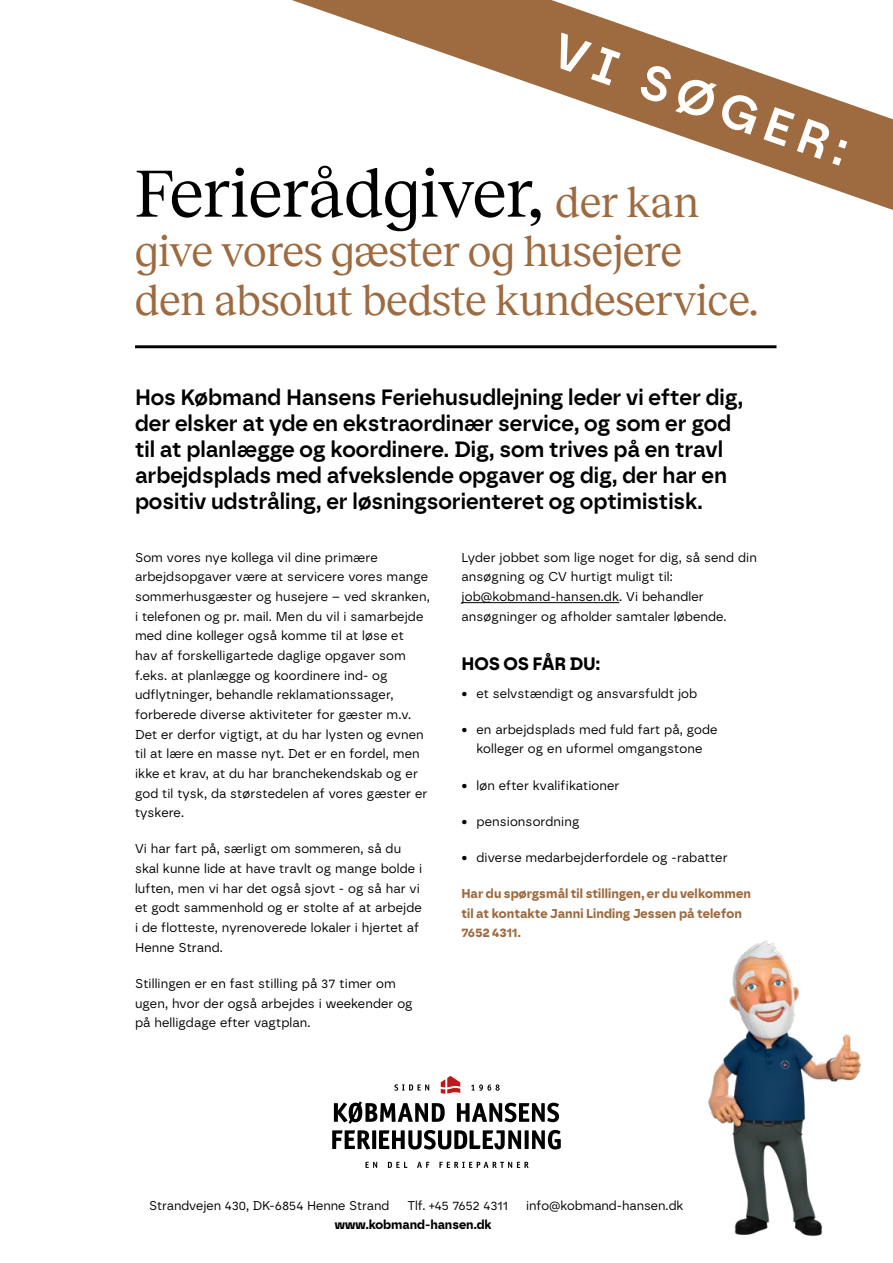
<style>
.page{position:relative;width:893px;height:1263px;background:#fff}
.page>*{position:absolute;margin:0;border:0;box-sizing:border-box;transform-origin:0 0}
.t1{font:68.85px "Reckless";letter-spacing:-.005em;color:#000}
.t2{font:600 48.75px "Borna";color:#fff}
.t3{font:43.5px/49.1px "Reckless";letter-spacing:-.005em;color:#9e6a3f}
.t4{font:600 22.2px/25.8px "Borna";color:#000}
.t5{font:700 18px "Borna";color:#000}
.t6{font:12.75px/19.6px "Borna";letter-spacing:.01em;color:#000}
.t7{font:700 12.75px/19.6px "Borna";letter-spacing:.01em;color:#9e6a3f}
.t8{font:12.6px "Borna";color:#000}
.t9{font:700 12.6px "Borna";color:#000}
.s1{font-size:43.5px;color:#9e6a3f}
</style>
<div class="page">
<hr style="left:135px;top:345px;width:641px;height:3px;background:#000">
<hr style="left:461px;top:602px;width:158px;height:1px;background:#000">
<img style="left:708px;top:940px;width:154px;height:297px">
<svg style="left:441px;top:1076px;width:19px;height:18px"></svg>
<svg style="left:394px;top:1084px;width:35px;height:7px"></svg>
<svg style="left:471px;top:1084px;width:29px;height:7px"></svg>
<svg style="left:334px;top:1101px;width:111px;height:23px"></svg>
<svg style="left:457px;top:1103px;width:102px;height:19px"></svg>
<svg style="left:332px;top:1130px;width:38px;height:19px"></svg>
<svg style="left:379px;top:1130px;width:142px;height:19px"></svg>
<svg style="left:532px;top:1130px;width:29px;height:19px"></svg>
<svg style="left:372px;top:1130px;width:4px;height:19px"></svg>
<svg style="left:525px;top:1130px;width:4px;height:19px"></svg>
<svg style="left:365px;top:1162px;width:12px;height:6px"></svg>
<svg style="left:388px;top:1162px;width:19px;height:6px"></svg>
<svg style="left:417px;top:1162px;width:12px;height:6px"></svg>
<svg style="left:439px;top:1162px;width:90px;height:6px"></svg>
<svg style="left:292px;top:0;width:601px;height:210px"></svg>
<h2 class="t2" style="left:565px;top:21px;width:310px;rotate:19deg">VI SØGER:</h2>
<h1 class="t1" style="left:135px;top:144px;width:566px">Ferierådgiver, <span class="s1">der kan</span></h1>
<h3 class="t3" style="left:135px;top:223px;width:624px">give vores gæster og husejere den absolut bedste kundeservice.</h3>
<p class="t4" style="left:135px;top:385px;width:610px">Hos Købmand Hansens Feriehusudlejning leder vi efter dig, der elsker at yde en ekstraordinær service, og som er god til at planlægge og koordinere. Dig, som trives på en travl arbejdsplads med afvekslende opgaver og dig, der har en positiv udstråling, er løsningsorienteret og optimistisk.</p>
<p class="t6" style="left:135px;top:547px;width:296px">Som vores nye kollega vil dine primære arbejdsopgaver være at servicere vores mange sommerhusgæster og husejere – ved skranken, i telefonen og pr. mail. Men du vil i samarbejde med dine kolleger også komme til at løse et<br>hav af forskelligartede daglige opgaver som f.eks. at planlægge og koordinere ind- og udflytninger, behandle reklamationssager, forberede diverse aktiviteter for gæster m.v.<br>Det er derfor vigtigt, at du har lysten og evnen til at lære en masse nyt. Det er en fordel, men ikke et krav, at du har branchekendskab og er god til tysk, da størstedelen af vores gæster er tyskere.</p>
<p class="t6" style="left:135px;top:839px;width:289px">Vi har fart på, særligt om sommeren, så du skal kunne lide at have travlt og mange bolde i luften, men vi har det også sjovt - og så har vi et godt sammenhold og er stolte af at arbejde i de flotteste, nyrenoverede lokaler i hjertet af Henne Strand.</p>
<p class="t6" style="left:135px;top:973px;width:279px">Stillingen er en fast stilling på 37 timer om ugen, hvor der også arbejdes i weekender og på helligdage efter vagtplan.</p>
<p class="t6" style="left:461px;top:547px;width:297px">Lyder jobbet som lige noget for dig, så send din ansøgning og CV hurtigt muligt til: job@kobmand-hansen.dk. Vi behandler ansøgninger og afholder samtaler løbende.</p>
<h3 class="t5" style="left:461px;top:653px;width:140px">HOS OS FÅR DU:</h3>
<p class="t6" style="left:461px;top:683px;width:237px">• et selvstændigt og ansvarsfuldt job</p>
<p class="t6" style="left:461px;top:719px;width:258px;text-align:center">• en arbejdsplads med fuld fart på, gode kolleger og en uformel omgangstone</p>
<p class="t6" style="left:461px;top:775px;width:159px">• løn efter kvalifikationer</p>
<p class="t6" style="left:461px;top:811px;width:120px">• pensionsordning</p>
<p class="t6" style="left:461px;top:847px;width:268px">• diverse medarbejderfordele og -rabatter</p>
<p class="t7" style="left:461px;top:884px;width:291px">Har du spørgsmål til stillingen, er du velkommen til at kontakte Janni Linding Jessen på telefon<br>7652 4311.</p>
<p class="t8" style="left:149px;top:1197px;width:242px">Strandvejen 430, DK-6854 Henne Strand</p>
<p class="t8" style="left:407px;top:1197px;width:102px">Tlf. +45 7652 4311</p>
<p class="t8" style="left:526px;top:1197px;width:159px">info@kobmand-hansen.dk</p>
<p class="t9" style="left:335px;top:1217px;width:158px">www.kobmand-hansen.dk</p>
</div>
